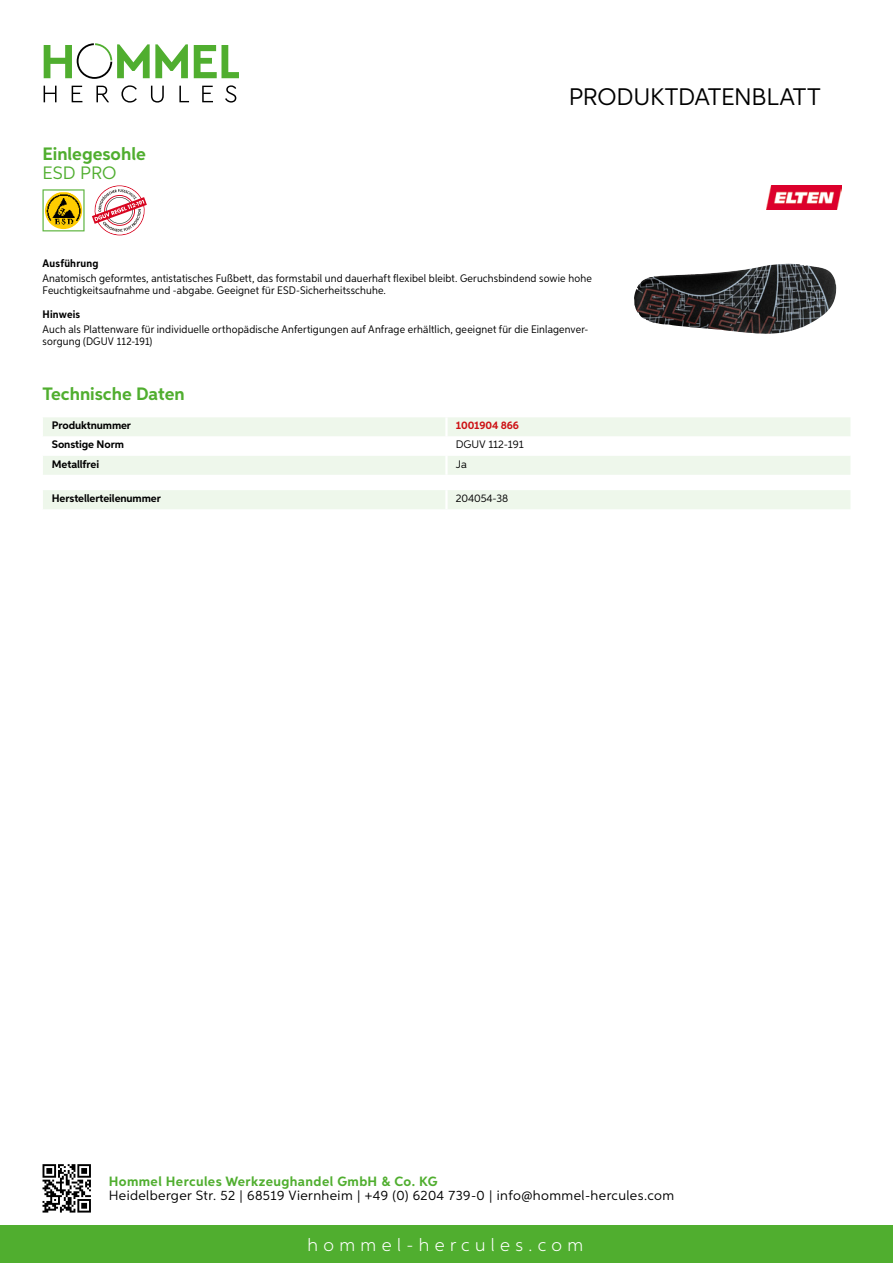
<style>
.page{position:relative;width:893px;height:1263px;background:#fff}
.page>*{position:absolute;margin:0;border:0;box-sizing:border-box;transform-origin:0 0}
.t1{font:24px "Aspira";letter-spacing:-.01em;color:#000}
.t2{font:700 18px "Aspira";color:#50ae2f}
.t3{font:300 18px "Aspira";letter-spacing:.3em;color:#fff}
.t4{font:18px "Aspira";color:#50ae2f}
.t5{font:13.5px "Aspira";letter-spacing:.03em;color:#000}
.t6{font:700 13.5px "Aspira";letter-spacing:.03em;color:#50ae2f}
.t7{font:10.95px/12px "Aspira Nar";letter-spacing:.015em;color:#000}
.t8{font:700 10.95px "Aspira";letter-spacing:-.01em;color:#000}
.t9{font:10.95px "Aspira";letter-spacing:-.01em;color:#000}
.t10{font:700 10.95px "Aspira Nar";letter-spacing:.02em;color:#000}
.t11{font:700 10.95px "Aspira";letter-spacing:-.01em;color:#cd1013}
</style>
<div class="page">
<div style="left:0;top:1226px;width:893px;height:37px;background:#50ae2f"></div>
<svg style="left:43px;top:1164px;width:48px;height:48px"></svg>
<svg style="left:194px;top:45px;width:45px;height:33px"></svg>
<svg style="left:44px;top:43px;width:144px;height:36px"></svg>
<svg style="left:44px;top:86px;width:13px;height:16px"></svg>
<svg style="left:72px;top:86px;width:10px;height:16px"></svg>
<svg style="left:96px;top:86px;width:13px;height:16px"></svg>
<svg style="left:121px;top:85px;width:16px;height:18px"></svg>
<svg style="left:151px;top:86px;width:13px;height:17px"></svg>
<svg style="left:179px;top:86px;width:10px;height:16px"></svg>
<svg style="left:202px;top:86px;width:11px;height:16px"></svg>
<svg style="left:225px;top:85px;width:11px;height:18px"></svg>
<svg style="left:43px;top:417px;width:807px;height:58px"></svg>
<hr style="left:445px;top:456px;width:3px;height:19px;background:#fff">
<div style="left:43px;top:490px;width:807px;height:19px;background:#eef7eb"></div>
<hr style="left:445px;top:490px;width:3px;height:19px;background:#fff">
<svg style="left:43px;top:189px;width:42px;height:42px"></svg>
<svg style="left:92px;top:185px;width:55px;height:50px"></svg>
<img style="left:644px;top:264px;width:145px;height:16px">
<img style="left:766px;top:185px;width:76px;height:24px">
<h2 class="t2" style="left:43px;top:142px;width:105px">Einlegesohle</h2>
<h2 class="t4" style="left:43px;top:162px;width:61px">ESD PRO</h2>
<h1 class="t1" style="left:569px;top:82px;width:253px">Produktdatenblatt</h1>
<p class="t10" style="left:43px;top:257px;width:58px">Ausführung</p>
<p class="t7" style="left:43px;top:273px;width:551px">Anatomisch geformtes, antistatisches Fußbett, das formstabil und dauerhaft flexibel bleibt. Geruchsbindend sowie hohe<br>Feuchtigkeitsaufnahme und -abgabe. Geeignet für ESD-Sicherheitsschuhe.</p>
<p class="t10" style="left:43px;top:307px;width:39px">Hinweis</p>
<p class="t7" style="left:43px;top:323px;width:547px">Auch als Plattenware für individuelle orthopädische Anfertigungen auf Anfrage erhältlich, geeignet für die Einlagenver&shy;sorgung (DGUV 112-191)</p>
<h2 class="t2" style="left:43px;top:383px;width:144px">Technische Daten</h2>
<p class="t8" style="left:52px;top:419px;width:81px">Produktnummer</p>
<p class="t11" style="left:456px;top:419px;width:65px">1001904 866</p>
<p class="t8" style="left:52px;top:438px;width:74px">Sonstige Norm</p>
<p class="t9" style="left:456px;top:438px;width:69px">DGUV 112-191</p>
<p class="t8" style="left:52px;top:457px;width:49px">Metallfrei</p>
<p class="t9" style="left:456px;top:457px;width:13px">Ja</p>
<p class="t8" style="left:52px;top:492px;width:111px">Herstellerteilenummer</p>
<p class="t9" style="left:456px;top:492px;width:54px">204054-38</p>
<p class="t6" style="left:109px;top:1172px;width:330px">Hommel Hercules Werkzeughandel GmbH &amp; Co. KG</p>
<p class="t5" style="left:109px;top:1187px;width:567px">Heidelberger Str. 52 | 68519 Viernheim | +49 (0) 6204 739-0 | info@hommel-hercules.com</p>
<h2 class="t3" style="left:307px;top:1234px;width:277px">hommel-hercules.com</h2>
</div>
